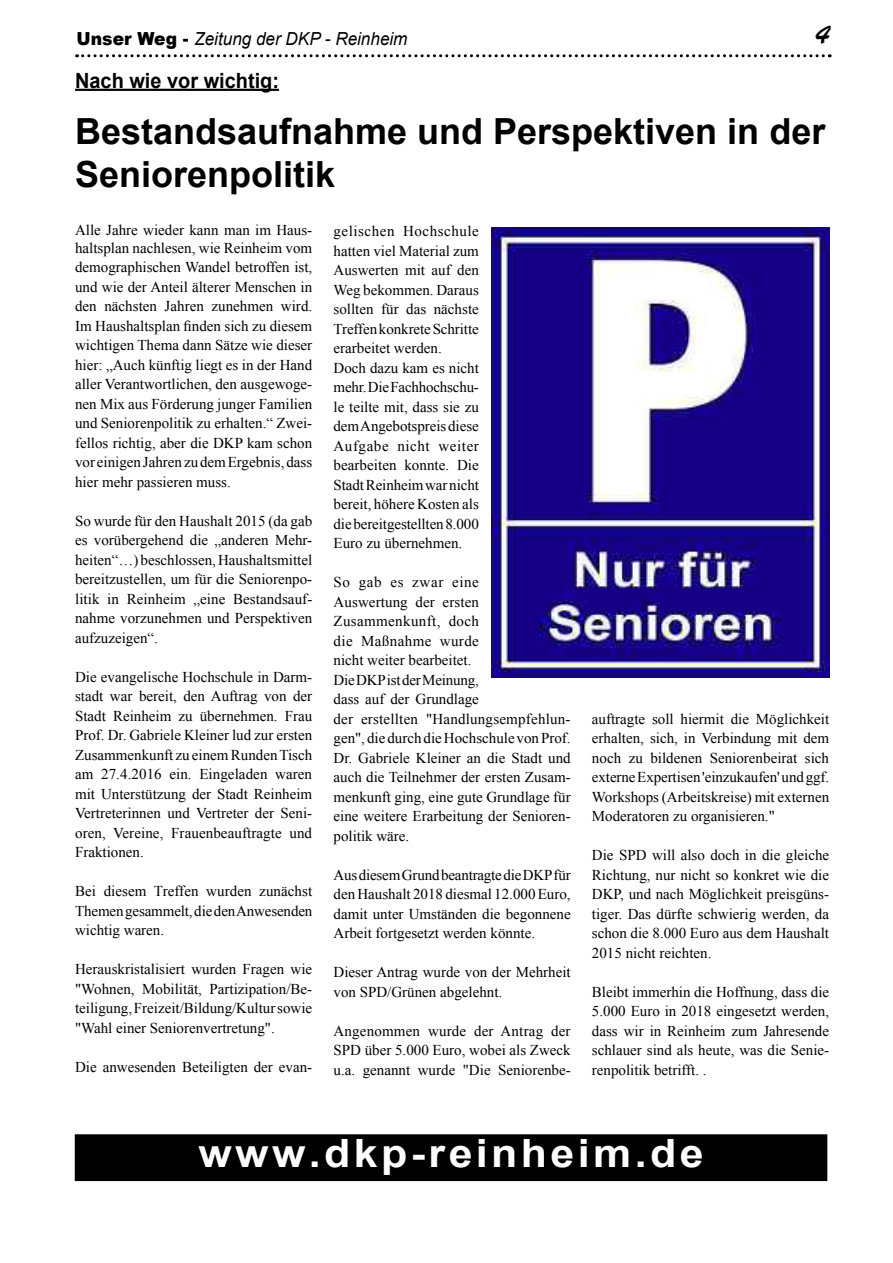
<style>
.page{position:relative;width:893px;height:1263px;background:#fff}
.page>*{position:absolute;margin:0;border:0;box-sizing:border-box;transform-origin:0 0}
.t1{font:700 39px "Arial";letter-spacing:.08em;color:#fff;scale:1.1 1}
.t2{font:700 36px/43.2px "Arial";color:#000}
.t3{font:27px "Brush Script";color:#000;scale:.95 1}
.t4{font:700 21px "Arial";color:#000;scale:.95 1}
.t5{font:italic 18px "Arial";color:#000;scale:.95 1}
.t6{font:15px/19.5px "Times New Roman";color:#000;text-align:justify}
.s1{font-weight:900;font-style:normal}
</style>
<div class="page">
<svg style="left:77px;top:54px;width:753px;height:3px"></svg>
<hr style="left:75px;top:89px;width:204px;height:2px;background:#000">
<div style="left:76px;top:1135px;width:751px;height:45px;background:#000"></div>
<div style="left:75px;top:1134px;width:752px;height:47px;border:2px solid #000"></div>
<img style="left:492px;top:227px;width:337px;height:450px">
<p class="t5" style="left:77px;top:27px;width:350px"><span class="s1">Unser Weg -</span> Zeitung der DKP - Reinheim</p>
<h3 class="t3" style="left:815px;top:19px;width:17px">4</h3>
<h3 class="t4" style="left:75px;top:66px;width:216px">Nach wie vor wichtig:</h3>
<h2 class="t2" style="left:75px;top:110px;width:752px">Bestandsaufnahme und Perspektiven in der<br>Seniorenpolitik</h2>
<p class="t6" style="left:75px;top:220px;width:239px;line-height:18px">Alle Jahre wieder kann man im Haus&shy;haltsplan nachlesen, wie Reinheim vom</p>
<p class="t6" style="left:75px;top:257px;width:239px">demographischen Wandel betroffen ist, und wie der Anteil älterer Menschen in den nächsten Jahren zunehmen wird.<br>Im Haushaltsplan finden sich zu diesem wichtigen Thema dann Sätze wie dieser hier: „Auch künftig liegt es in der Hand aller Verantwortlichen, den ausgewoge&shy;nen Mix aus Förderung junger Familien und Seniorenpolitik zu erhalten.“ Zwei&shy;fellos richtig, aber die DKP kam schon vor einigen Jahren zu dem Ergebnis, dass hier mehr passieren muss.</p>
<p class="t6" style="left:75px;top:511px;width:239px">So wurde für den Haushalt 2015 (da gab es vorübergehend die „anderen Mehr&shy;heiten“…) beschlossen, Haushaltsmittel bereitzustellen, um für die Seniorenpo&shy;litik in Reinheim „eine Bestandsauf&shy;nahme vorzunehmen und Perspektiven aufzuzeigen“.</p>
<p class="t6" style="left:75px;top:667px;width:239px">Die evangelische Hochschule in Darm&shy;stadt war bereit, den Auftrag von der Stadt Reinheim zu übernehmen. Frau Prof. Dr. Gabriele Kleiner lud zur ersten Zusammenkunft zu einem Runden Tisch am 27.4.2016 ein. Eingeladen waren mit Unterstützung der Stadt Reinheim Vertreterinnen und Vertreter der Seni&shy;oren, Vereine, Frauenbeauftragte und Fraktionen.</p>
<p class="t6" style="left:75px;top:881px;width:239px">Bei diesem Treffen wurden zunächst Themen gesammelt, die den Anwesenden wichtig waren.</p>
<p class="t6" style="left:75px;top:959px;width:239px">Herauskristalisiert wurden Fragen wie "Wohnen, Mobilität, Partizipation/Be&shy;teiligung, Freizeit/Bildung/Kultur sowie "Wahl einer Seniorenvertretung".</p>
<p class="t6" style="left:75px;top:1057px;width:239px">Die anwesenden Beteiligten der evan-</p>
<p class="t6" style="left:333px;top:221px;width:147px;text-align:left">gelischen Hochschule hatten viel Material zum<br>Auswerten mit auf den<br>Weg bekommen. Daraus sollten für das nächste<br>Treffen konkrete Schritte erarbeitet werden.<br>Doch dazu kam es nicht mehr. Die Fachhochschu&shy;le teilte mit, dass sie zu dem Angebotspreis diese<br>Aufgabe nicht weiter bearbeiten konnte. Die<br>Stadt Reinheim war nicht bereit, höhere Kosten als die bereitgestellten 8.000<br>Euro zu übernehmen.</p>
<p class="t6" style="left:333px;top:572px;width:239px;text-align:left">So gab es zwar eine<br>Auswertung der ersten<br>Zusammenkunft, doch<br>die Maßnahme wurde<br>nicht weiter bearbeitet.<br>Die DKP ist der Meinung,<br>dass auf der Grundlage<br>der erstellten "Handlungsempfehlun&shy;gen", die durch die Hochschule von Prof.<br>Dr. Gabriele Kleiner an die Stadt und auch die Teilnehmer der ersten Zusam&shy;menkunft ging, eine gute Grundlage für eine weitere Erarbeitung der Senioren&shy;politik wäre.</p>
<p class="t6" style="left:333px;top:865px;width:239px">Aus diesem Grund beantragte die DKP für den Haushalt 2018 diesmal 12.000 Euro, damit unter Umständen die begonnene Arbeit fortgesetzt werden könnte.</p>
<p class="t6" style="left:333px;top:962px;width:239px">Dieser Antrag wurde von der Mehrheit von SPD/Grünen abgelehnt.</p>
<p class="t6" style="left:333px;top:1021px;width:239px">Angenommen wurde der Antrag der SPD über 5.000 Euro, wobei als Zweck u.a. genannt wurde "Die Seniorenbe-</p>
<p class="t6" style="left:592px;top:709px;width:239px">auftragte soll hiermit die Möglichkeit erhalten, sich, in Verbindung mit dem noch zu bildenen Seniorenbeirat sich externe Expertisen 'einzukaufen' und ggf.<br>Workshops (Arbeitskreise) mit externen Moderatoren zu organisieren."</p>
<p class="t6" style="left:592px;top:845px;width:239px">Die SPD will also doch in die gleiche Richtung, nur nicht so konkret wie die DKP, und nach Möglichkeit preisgüns&shy;tiger. Das dürfte schwierig werden, da schon die 8.000 Euro aus dem Haushalt 2015 nicht reichten.</p>
<p class="t6" style="left:592px;top:982px;width:239px">Bleibt immerhin die Hoffnung, dass die 5.000 Euro in 2018 eingesetzt werden, dass wir in Reinheim zum Jahresende schlauer sind als heute, was die Senie&shy;renpolitik betrifft. .</p>
<h1 class="t1" style="left:198px;top:1127px;width:461px">www.dkp-reinheim.de</h1>
</div>
